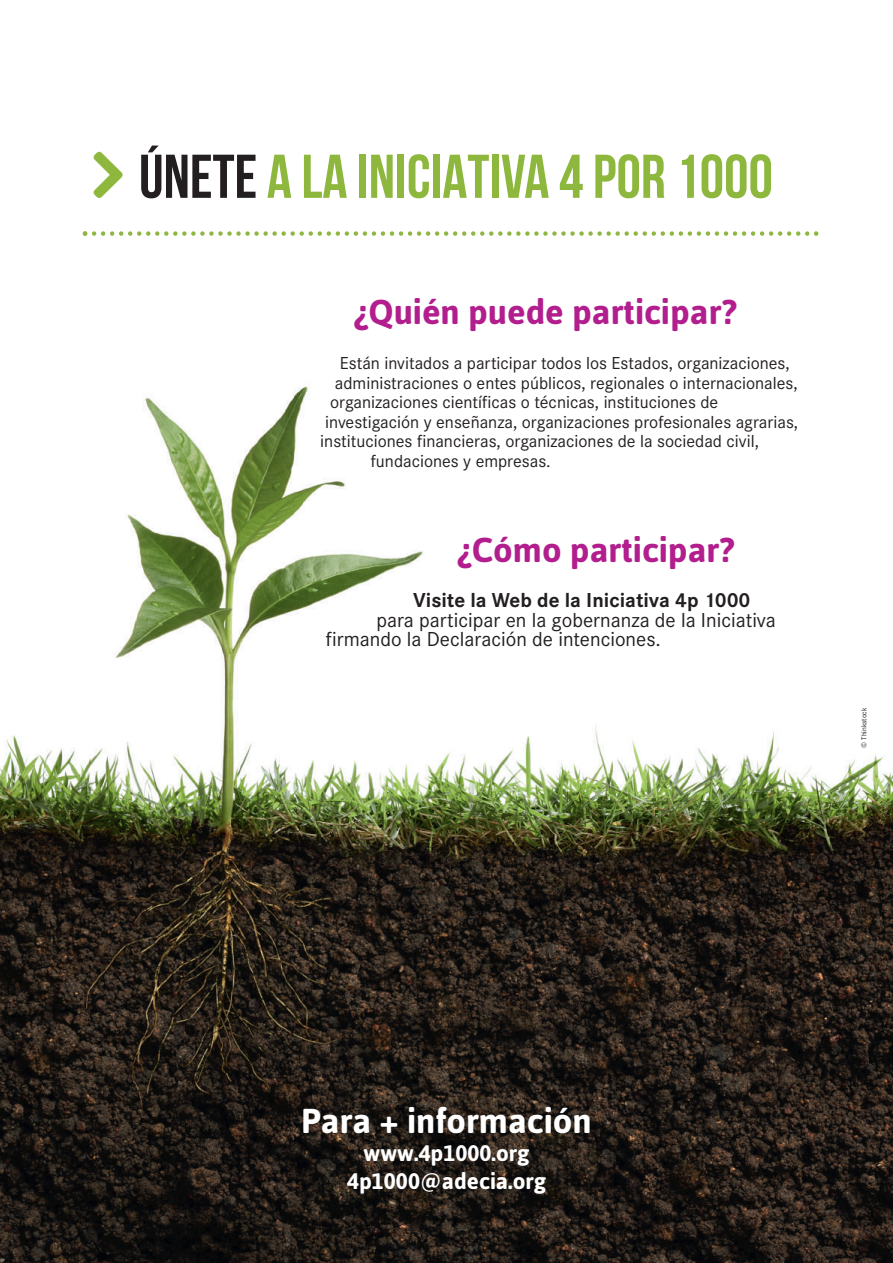
<style>
.page{position:relative;width:893px;height:1263px;background:#fff}
.page>*{position:absolute;margin:0;border:0;box-sizing:border-box;transform-origin:0 0}
.t1{font:700 61.65px "Bebas Neue";color:#8eb73e}
.t2{font:700 34.5px "Asap";color:#b21e8d}
.t3{font:700 34.5px "Asap";color:#fff}
.t4{font:700 22.5px/28px "Asap";color:#fff;text-align:center}
.t5{font:21px/19.5px "Corporate S";color:#231f20}
.t6{font:700 21px "Corporate S";color:#231f20}
.t7{font:18px "Corporate S";color:#231f20}
.t8{font:7.5px "Corporate S";color:#231f20}
.s1{color:#231f20}
</style>
<div class="page">
<img style="left:0;top:386px;width:893px;height:877px">
<svg style="left:83px;top:231px;width:735px;height:5px"></svg>
<h1 class="t1" style="left:139px;top:140px;width:635px"><span class="s1">ÚNETE</span> A LA INICIATIVA 4 POR 1000</h1>
<h2 class="t2" style="left:354px;top:289px;width:384px">¿Quién puede participar?</h2>
<p class="t7" style="left:340px;top:353px;width:451px">Están invitados a participar todos los Estados, organizaciones,</p>
<p class="t7" style="left:335px;top:372px;width:464px">administraciones o entes públicos, regionales o internacionales,</p>
<p class="t7" style="left:330px;top:392px;width:390px">organizaciones científicas o técnicas, instituciones de</p>
<p class="t7" style="left:325px;top:411px;width:475px">investigación y enseñanza, organizaciones profesionales agrarias,</p>
<p class="t7" style="left:320px;top:431px;width:440px">instituciones financieras, organizaciones de la sociedad civil,</p>
<p class="t7" style="left:371px;top:450px;width:181px">fundaciones y empresas.</p>
<h2 class="t2" style="left:457px;top:527px;width:279px">¿Cómo participar?</h2>
<p class="t6" style="left:413px;top:588px;width:339px">Visite la Web de la Iniciativa 4p 1000</p>
<p class="t5" style="left:326px;top:610px;width:452px;text-indent:51px">para participar en la gobernanza de la Iniciativa firmando la Declaración de intenciones.</p>
<p class="t8" style="left:859px;top:748px;width:42px;rotate:-90deg">© Thinkstock</p>
<h2 class="t3" style="left:301px;top:1098px;width:292px">Para + información</h2>
<p class="t4" style="left:347px;top:1138px;width:201px">www.4p1000.org<br>4p1000@adecia.org</p>
</div>
